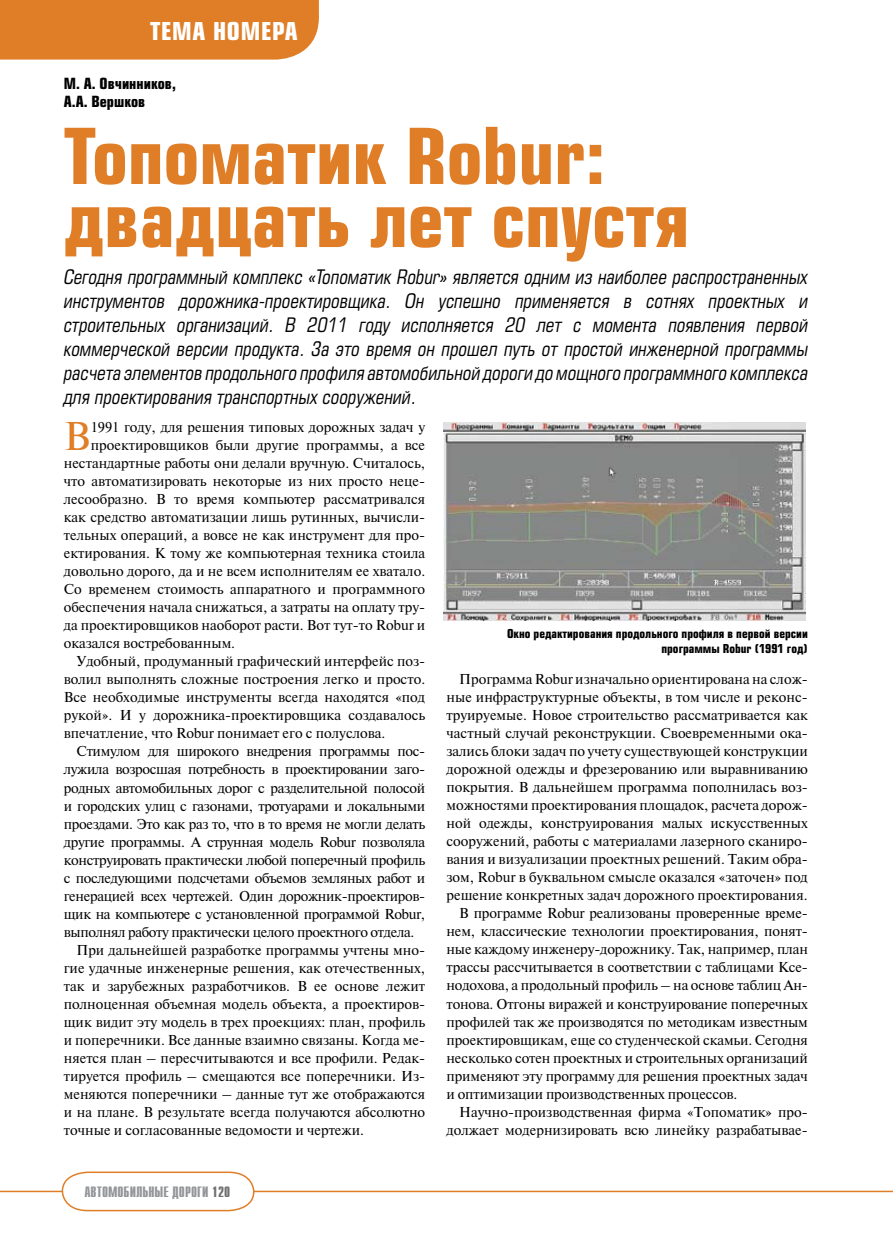
<style>
.page{position:relative;width:893px;height:1234px;background:#fff}
.page>*{position:absolute;margin:0;border:0;box-sizing:border-box;transform-origin:0 0}
.t1{font:700 75px/63px "Europe Cond";color:#e07e27}
.t2{font:37.8px "Newton C";color:#e07e27}
.t3{font:700 24px "Europe Cond";letter-spacing:.03em;color:#fff}
.t4{font:italic 19.5px/24px "Europe Cond";color:#000;text-align:justify}
.t5{font:700 15px/18px "Europe Cond";color:#000}
.t6{font:700 15px "Compact C";color:#939598}
.t7{font:13.5px "Newton C";color:#000}
.t8{font:13.5px "Newton C";letter-spacing:-.025em;color:#000}
.t9{font:700 12px/15px "Europe Cond";color:#000;text-align:right}
.s1{color:#6d6f71}
</style>
<div class="page">
<img style="left:444px;top:422px;width:361px;height:198px">
<div style="left:0;top:0;width:319px;height:60px;background:#e07e27"></div>
<hr style="left:0;top:1190px;width:893px;height:1px;background:#e07e27">
<svg style="left:61px;top:1171px;width:194px;height:40px"></svg>
<h3 class="t3" style="left:150px;top:16px;width:149px">ТЕМА НОМЕРА</h3>
<p class="t5" style="left:64px;top:74px;width:114px">М. А. Овчинников,<br>А.А. Вершков</p>
<h1 class="t1" style="left:64px;top:123px;width:627px">Топоматик Robur: двадцать лет спустя</h1>
<p class="t4" style="left:64px;top:265px;width:746px">Сегодня программный комплекс «Топоматик Robur» является одним из наиболее распространенных инструментов дорожника-проектировщика. Он успешно применяется в сотнях проектных и строительных организаций. В 2011 году исполняется 20 лет с момента появления первой коммерческой версии продукта. За это время он прошел путь от простой инженерной программы расчета элементов продольного профиля автомобильной дороги до мощного программного комплекса для проектирования транспортных сооружений.</p>
<h2 class="t2" style="left:64px;top:414px;width:28px">В</h2>
<p class="t7" style="left:91px;top:419px;width:336px">1991 году, для решения типовых дорожных задач у</p>
<p class="t7" style="left:91px;top:437px;width:336px">проектировщиков были другие программы, а все</p>
<p class="t7" style="left:64px;top:455px;width:363px">нестандартные работы они делали вручную. Считалось,</p>
<p class="t7" style="left:64px;top:473px;width:363px">что автоматизировать некоторые из них просто неце-</p>
<p class="t7" style="left:64px;top:491px;width:363px">лесообразно. В то время компьютер рассматривался</p>
<p class="t7" style="left:64px;top:509px;width:363px">как средство автоматизации лишь рутинных, вычисли-</p>
<p class="t7" style="left:64px;top:527px;width:363px">тельных операций, а вовсе не как инструмент для про-</p>
<p class="t7" style="left:64px;top:545px;width:363px">ектирования. К тому же компьютерная техника стоила</p>
<p class="t7" style="left:64px;top:563px;width:363px">довольно дорого, да и не всем исполнителям ее хватало.</p>
<p class="t7" style="left:64px;top:581px;width:363px">Со временем стоимость аппаратного и программного</p>
<p class="t7" style="left:64px;top:599px;width:363px">обеспечения начала снижаться, а затраты на оплату тру-</p>
<p class="t7" style="left:64px;top:617px;width:363px">да проектировщиков наоборот расти. Вот тут-то Robur и</p>
<p class="t7" style="left:64px;top:635px;width:173px">оказался востребованным.</p>
<p class="t7" style="left:77px;top:653px;width:350px">Удобный, продуманный графический интерфейс поз-</p>
<p class="t7" style="left:64px;top:671px;width:363px">волил выполнять сложные построения легко и просто.</p>
<p class="t7" style="left:64px;top:689px;width:363px">Все необходимые инструменты всегда находятся «под</p>
<p class="t7" style="left:64px;top:707px;width:363px">рукой». И у дорожника-проектировщика создавалось</p>
<p class="t7" style="left:64px;top:725px;width:323px">впечатление, что Robur понимает его с полуслова.</p>
<p class="t8" style="left:77px;top:743px;width:350px">Стимулом для широкого внедрения программы пос-</p>
<p class="t8" style="left:64px;top:761px;width:363px">лужила возросшая потребность в проектировании заго-</p>
<p class="t8" style="left:64px;top:779px;width:363px">родных автомобильных дорог с разделительной полосой</p>
<p class="t8" style="left:64px;top:797px;width:363px">и городских улиц с газонами, тротуарами и локальными</p>
<p class="t8" style="left:64px;top:815px;width:363px">проездами. Это как раз то, что в то время не могли делать</p>
<p class="t8" style="left:64px;top:833px;width:363px">другие программы. А струнная модель Robur позволяла</p>
<p class="t8" style="left:64px;top:851px;width:363px">конструировать практически любой поперечный профиль</p>
<p class="t8" style="left:64px;top:869px;width:363px">с последующими подсчетами объемов земляных работ и</p>
<p class="t8" style="left:64px;top:887px;width:363px">генерацией всех чертежей. Один дорожник-проектиров-</p>
<p class="t8" style="left:64px;top:905px;width:363px">щик на компьютере с установленной программой Robur,</p>
<p class="t8" style="left:64px;top:923px;width:352px">выполнял работу практически целого проектного отдела.</p>
<p class="t7" style="left:77px;top:941px;width:350px">При дальнейшей разработке программы учтены мно-</p>
<p class="t7" style="left:64px;top:959px;width:363px">гие удачные инженерные решения, как отечественных,</p>
<p class="t7" style="left:64px;top:977px;width:363px">так и зарубежных разработчиков. В ее основе лежит</p>
<p class="t7" style="left:64px;top:995px;width:363px">полноценная объемная модель объекта, а проектиров-</p>
<p class="t7" style="left:64px;top:1013px;width:363px">щик видит эту модель в трех проекциях: план, профиль</p>
<p class="t7" style="left:64px;top:1031px;width:363px">и поперечники. Все данные взаимно связаны. Когда ме-</p>
<p class="t7" style="left:64px;top:1049px;width:363px">няется план – пересчитываются и все профили. Редак-</p>
<p class="t7" style="left:64px;top:1067px;width:363px">тируется профиль – смещаются все поперечники. Из-</p>
<p class="t7" style="left:64px;top:1085px;width:363px">меняются поперечники – данные тут же отображаются</p>
<p class="t7" style="left:64px;top:1103px;width:363px">и на плане. В результате всегда получаются абсолютно</p>
<p class="t7" style="left:64px;top:1121px;width:302px">точные и согласованные ведомости и чертежи.</p>
<p class="t9" style="left:507px;top:625px;width:302px">Окно редактирования продольного профиля в первой версии программы Robur (1991 год)</p>
<p class="t7" style="left:459px;top:671px;width:350px">Программа Robur изначально ориентирована на слож-</p>
<p class="t7" style="left:446px;top:689px;width:363px">ные инфраструктурные объекты, в том числе и реконс-</p>
<p class="t7" style="left:446px;top:707px;width:363px">труируемые. Новое строительство рассматривается как</p>
<p class="t7" style="left:446px;top:725px;width:363px">частный случай реконструкции. Своевременными ока-</p>
<p class="t7" style="left:446px;top:743px;width:363px">зались блоки задач по учету существующей конструкции</p>
<p class="t7" style="left:446px;top:761px;width:363px">дорожной одежды и фрезерованию или выравниванию</p>
<p class="t7" style="left:446px;top:779px;width:363px">покрытия. В дальнейшем программа пополнилась воз-</p>
<p class="t7" style="left:446px;top:797px;width:363px">можностями проектирования площадок, расчета дорож-</p>
<p class="t7" style="left:446px;top:815px;width:363px">ной одежды, конструирования малых искусственных</p>
<p class="t7" style="left:446px;top:833px;width:363px">сооружений, работы с материалами лазерного сканиро-</p>
<p class="t7" style="left:446px;top:851px;width:363px">вания и визуализации проектных решений. Таким обра-</p>
<p class="t7" style="left:446px;top:869px;width:363px">зом, Robur в буквальном смысле оказался «заточен» под</p>
<p class="t7" style="left:446px;top:887px;width:363px">решение конкретных задач дорожного проектирования.</p>
<p class="t7" style="left:459px;top:905px;width:350px">В программе Robur реализованы проверенные време-</p>
<p class="t7" style="left:446px;top:923px;width:363px">нем, классические технологии проектирования, понят-</p>
<p class="t7" style="left:446px;top:941px;width:363px">ные каждому инженеру-дорожнику. Так, например, план</p>
<p class="t7" style="left:446px;top:959px;width:363px">трассы рассчитывается в соответствии с таблицами Ксе-</p>
<p class="t7" style="left:446px;top:977px;width:363px">нодохова, а продольный профиль – на основе таблиц Ан-</p>
<p class="t7" style="left:446px;top:995px;width:363px">тонова. Отгоны виражей и конструирование поперечных</p>
<p class="t7" style="left:446px;top:1013px;width:363px">профилей так же производятся по методикам известным</p>
<p class="t7" style="left:446px;top:1031px;width:363px">проектировщикам, еще со студенческой скамьи. Сегодня</p>
<p class="t7" style="left:446px;top:1049px;width:363px">несколько сотен проектных и строительных организаций</p>
<p class="t7" style="left:446px;top:1067px;width:363px">применяют эту программу для решения проектных задач</p>
<p class="t7" style="left:446px;top:1085px;width:292px">и оптимизации производственных процессов.</p>
<p class="t7" style="left:459px;top:1103px;width:350px">Научно-производственная фирма «Топоматик» про-</p>
<p class="t7" style="left:446px;top:1121px;width:363px">должает модернизировать всю линейку разрабатывае-</p>
<p class="t6" style="left:84px;top:1184px;width:147px">АВТОМОБИЛЬНЫЕ ДОРОГИ <span class="s1">120</span></p>
</div>
